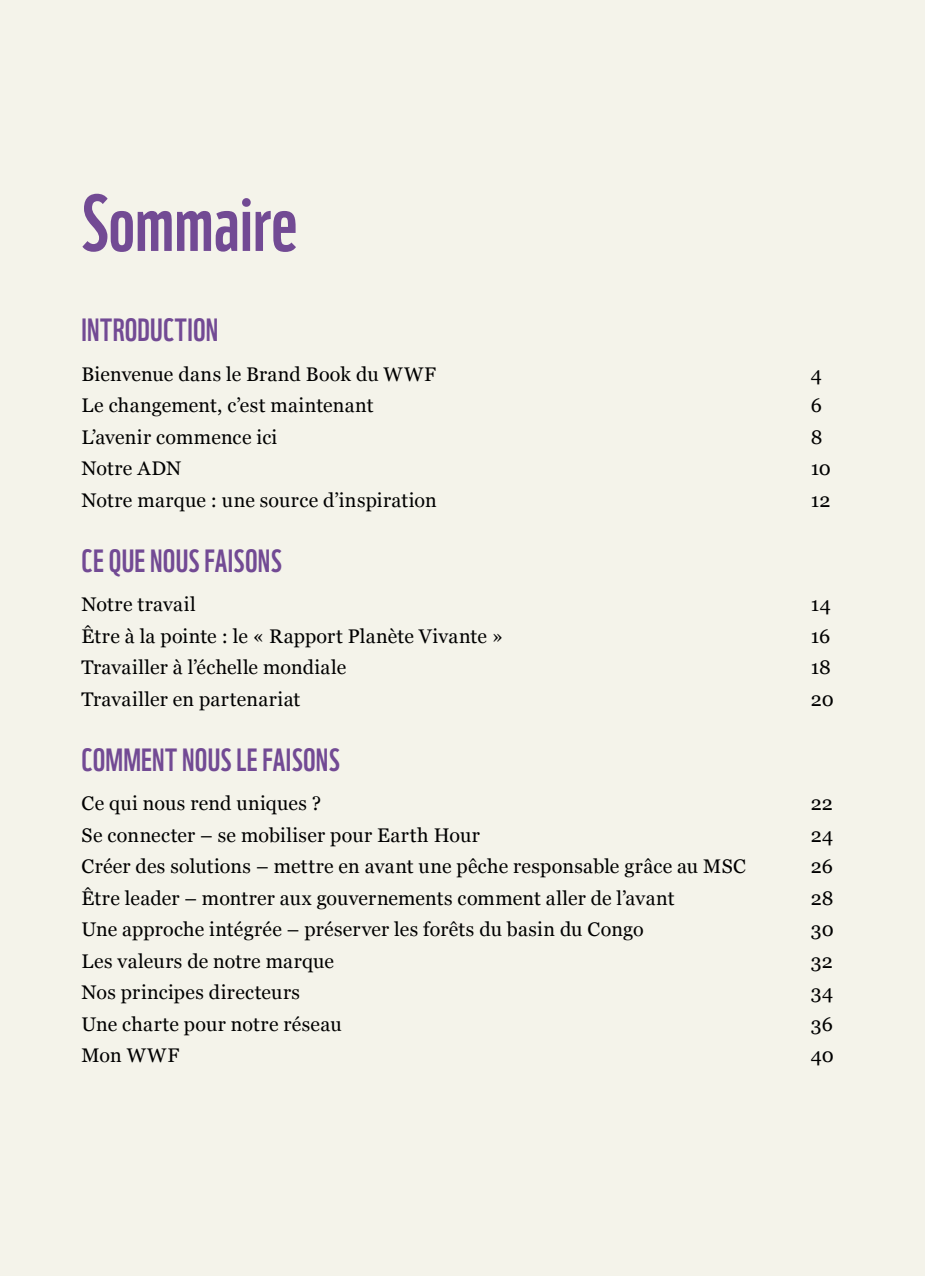
<style>
.page{position:relative;width:925px;height:1276px;background:#f4f3ea}
.page>*{position:absolute;margin:0;border:0;box-sizing:border-box;transform-origin:0 0}
.t1{font:78.3px "WWF";color:#724a94}
.t2{font:31.28px "WWF";letter-spacing:.005em;color:#724a94}
.t3{font:19.8px "Georgia";letter-spacing:.015em;color:#000}
</style>
<div class="page">
<h1 class="t1" style="left:81px;top:162px;width:219px">Sommaire</h1>
<h2 class="t2" style="left:82px;top:305px;width:138px">INTRODUCTION</h2>
<p class="t3" style="left:82px;top:362px;width:356px">Bienvenue dans le Brand Book du WWF</p>
<p class="t3" style="left:811px;top:362px;width:13px">4</p>
<p class="t3" style="left:82px;top:393px;width:293px">Le changement, c’est maintenant</p>
<p class="t3" style="left:811px;top:393px;width:13px">6</p>
<p class="t3" style="left:82px;top:425px;width:197px">L’avenir commence ici</p>
<p class="t3" style="left:811px;top:425px;width:13px">8</p>
<p class="t3" style="left:82px;top:456px;width:101px">Notre ADN</p>
<p class="t3" style="left:811px;top:456px;width:22px">10</p>
<p class="t3" style="left:82px;top:488px;width:357px">Notre marque : une source d’inspiration</p>
<p class="t3" style="left:811px;top:488px;width:21px">12</p>
<h2 class="t2" style="left:82px;top:536px;width:202px">CE QUE NOUS FAISONS</h2>
<p class="t3" style="left:82px;top:592px;width:116px">Notre travail</p>
<p class="t3" style="left:811px;top:592px;width:22px">14</p>
<p class="t3" style="left:82px;top:624px;width:423px">Être à la pointe : le « Rapport Planète Vivante »</p>
<p class="t3" style="left:811px;top:624px;width:21px">16</p>
<p class="t3" style="left:82px;top:655px;width:266px">Travailler à l’échelle mondiale</p>
<p class="t3" style="left:811px;top:655px;width:22px">18</p>
<p class="t3" style="left:82px;top:687px;width:220px">Travailler en partenariat</p>
<p class="t3" style="left:811px;top:687px;width:25px">20</p>
<h2 class="t2" style="left:82px;top:735px;width:260px">COMMENT NOUS LE FAISONS</h2>
<p class="t3" style="left:82px;top:791px;width:241px">Ce qui nous rend uniques ?</p>
<p class="t3" style="left:811px;top:791px;width:24px">22</p>
<p class="t3" style="left:82px;top:823px;width:400px">Se connecter – se mobiliser pour Earth Hour</p>
<p class="t3" style="left:811px;top:823px;width:24px">24</p>
<p class="t3" style="left:82px;top:854px;width:666px">Créer des solutions – mettre en avant une pêche responsable grâce au MSC</p>
<p class="t3" style="left:811px;top:854px;width:24px">26</p>
<p class="t3" style="left:82px;top:886px;width:594px">Être leader – montrer aux gouvernements comment aller de l’avant</p>
<p class="t3" style="left:811px;top:886px;width:24px">28</p>
<p class="t3" style="left:82px;top:917px;width:563px">Une approche intégrée – préserver les forêts du basin du Congo</p>
<p class="t3" style="left:811px;top:917px;width:25px">30</p>
<p class="t3" style="left:82px;top:949px;width:254px">Les valeurs de notre marque</p>
<p class="t3" style="left:811px;top:949px;width:24px">32</p>
<p class="t3" style="left:82px;top:980px;width:220px">Nos principes directeurs</p>
<p class="t3" style="left:811px;top:980px;width:24px">34</p>
<p class="t3" style="left:82px;top:1012px;width:262px">Une charte pour notre réseau</p>
<p class="t3" style="left:811px;top:1012px;width:24px">36</p>
<p class="t3" style="left:82px;top:1043px;width:99px">Mon WWF</p>
<p class="t3" style="left:811px;top:1043px;width:25px">40</p>
</div>
